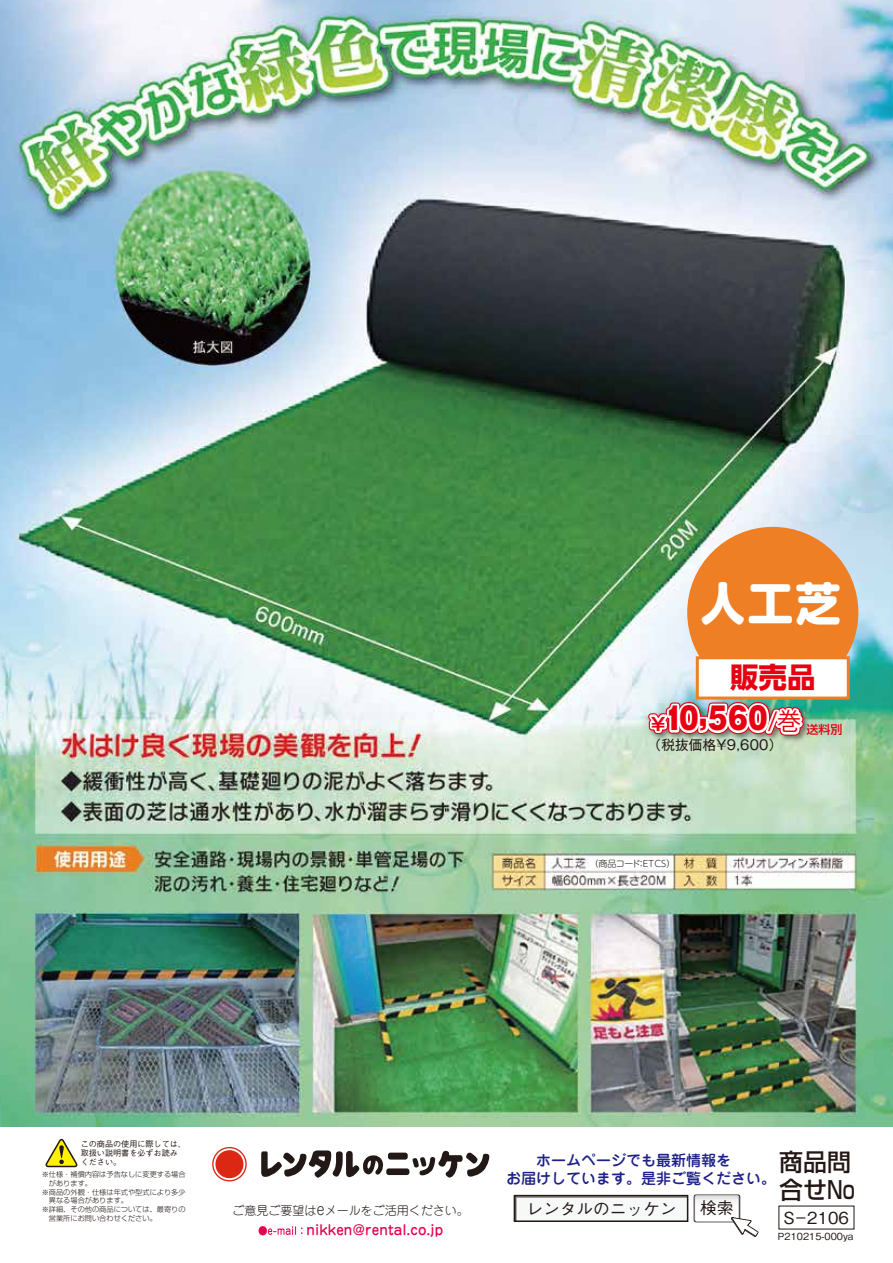
<style>
.page{position:relative;width:893px;height:1263px;background:#fff}
.page>*{position:absolute;margin:0;border:0;box-sizing:border-box;transform-origin:0 0}
.t1{font:800 45.3px "Soft Go Std";color:#fff}
.t2{font:700 28.5px "UD Shin Go Pro";color:#e60012}
.t3{font:27.75px "MO Kuikomi Fig D";color:#e60012;scale:.83 1}
.t4{font:500 24px/28.8px "Shin Go Pro";color:#221815}
.t5{font:500 16.5px "Gothic BBB Pro";color:#221815}
.t6{font:500 15px/18px "Jun 34 Pro";color:#1d2088;text-align:center}
.t7{font:500 13.5px "Jun 34 Pro";color:#e5004f}
.t8{font:13.5px "Gothic MB101 Pro";letter-spacing:.02em;color:#221815}
.t9{font:300 12px "Jun 101 Pro";color:#221815}
.t10{font:500 9.75px "Gothic BBB Pro";color:#221815}
.t11{font:300 9px "UD Shin M Go Pro";color:#221815}
.t12{font:500 8.1px/9.3px "Gothic BBB Pro";color:#221815}
.t13{font:300 7.2px/8.9px "Shin Go Pro";color:#221815}
.s1{font-family:"UD Shin Go Pro De";font-weight:700;font-size:17.7px}
.s2{font-family:"Koz Go Pr 6 N";font-size:24px}
.s3{font-size:15px}
</style>
<div class="page">
<svg style="left:45px;top:1138px;width:32px;height:30px"></svg>
<div style="left:514px;top:1195px;width:174px;height:26px;background:#f7f8f8"></div>
<div style="left:694px;top:1195px;width:45px;height:27px;border:1px solid #9b9b9c;border-radius:2px"></div>
<svg style="left:695px;top:1195px;width:64px;height:42px"></svg>
<div style="left:514px;top:1195px;width:174px;height:27px;border:2px solid #221815"></div>
<div style="left:259px;top:1226px;width:8px;height:9px;background:#e5004f;border-radius:50%"></div>
<svg style="left:268px;top:1226px;width:35px;height:9px"></svg>
<svg style="left:387px;top:1152px;width:22px;height:8px"></svg>
<svg style="left:385px;top:1167px;width:25px;height:9px"></svg>
<div style="left:388px;top:1152px;width:20px;height:7px;background:#221815;border-radius:3px"></div>
<div style="left:386px;top:1168px;width:23px;height:7px;background:#221815;border-radius:3px"></div>
<svg style="left:412px;top:1150px;width:78px;height:28px"></svg>
<svg style="left:261px;top:1150px;width:123px;height:28px"></svg>
<svg style="left:210px;top:1145px;width:39px;height:38px"></svg>
<svg style="left:212px;top:1147px;width:35px;height:34px"></svg>
<svg style="left:214px;top:1148px;width:31px;height:32px"></svg>
<div style="left:215px;top:1150px;width:28px;height:28px;background:#dc2715;border-radius:50%"></div>
<img style="left:0;top:0;width:893px;height:1126px">
<div style="left:687px;top:527px;width:171px;height:171px;background:#ef7f25;border-radius:50%"></div>
<div style="left:696px;top:656px;width:154px;height:43px;background:#fff;border:3px solid #ef7f25"></div>
<img style="left:640px;top:694px;width:176px;height:57px">
<img style="left:639px;top:697px;width:174px;height:42px">
<h1 class="t1" style="left:700px;top:572px;width:142px">人工芝</h1>
<h2 class="t2" style="left:730px;top:654px;width:87px">販売品</h2>
<h3 class="t3" style="left:648px;top:698px;width:236px"><span class="s1">￥</span>10,560<span class="s2">/巻</span><sub>送料別</sub></h3>
<h3 class="t8" style="left:648px;top:733px;width:136px">（税抜価格￥9,600）</h3>
<p class="t11" style="left:590px;top:856px;width:87px">（商品コード：ETCS）</p>
<p class="t12" style="left:81px;top:1138px;width:107px">この商品の使用に際しては、取扱い説明書を必ずお読みください。</p>
<p class="t13" style="left:42px;top:1169px;width:145px">※仕様・補償内容は予告なしに変更する場合　があります。<br>※商品の外観・仕様は年式や型式により多少　異なる場合があります。<br>※詳細、その他の商品については、最寄りの　営業所にお問い合わせください。</p>
<h3 class="t9" style="left:233px;top:1201px;width:238px">ご意見ご要望は<span class="s3">e</span>メールをご活用ください。</h3>
<h3 class="t7" style="left:307px;top:1219px;width:138px">nikken@rental.co.jp</h3>
<h3 class="t6" style="left:491px;top:1150px;width:286px">ホームページでも最新情報を<br>　お届けしています。是非ご覧ください。</h3>
<h3 class="t5" style="left:526px;top:1195px;width:152px">レンタルのニッケン</h3>
<h3 class="t5" style="left:700px;top:1195px;width:35px">検索</h3>
<h3 class="t4" style="left:779px;top:1144px;width:77px">商品問合せNo</h3>
<h3 class="t5" style="left:784px;top:1204px;width:67px">S－2106</h3>
<h3 class="t10" style="left:778px;top:1228px;width:77px">P210215-000ya</h3>
</div>
